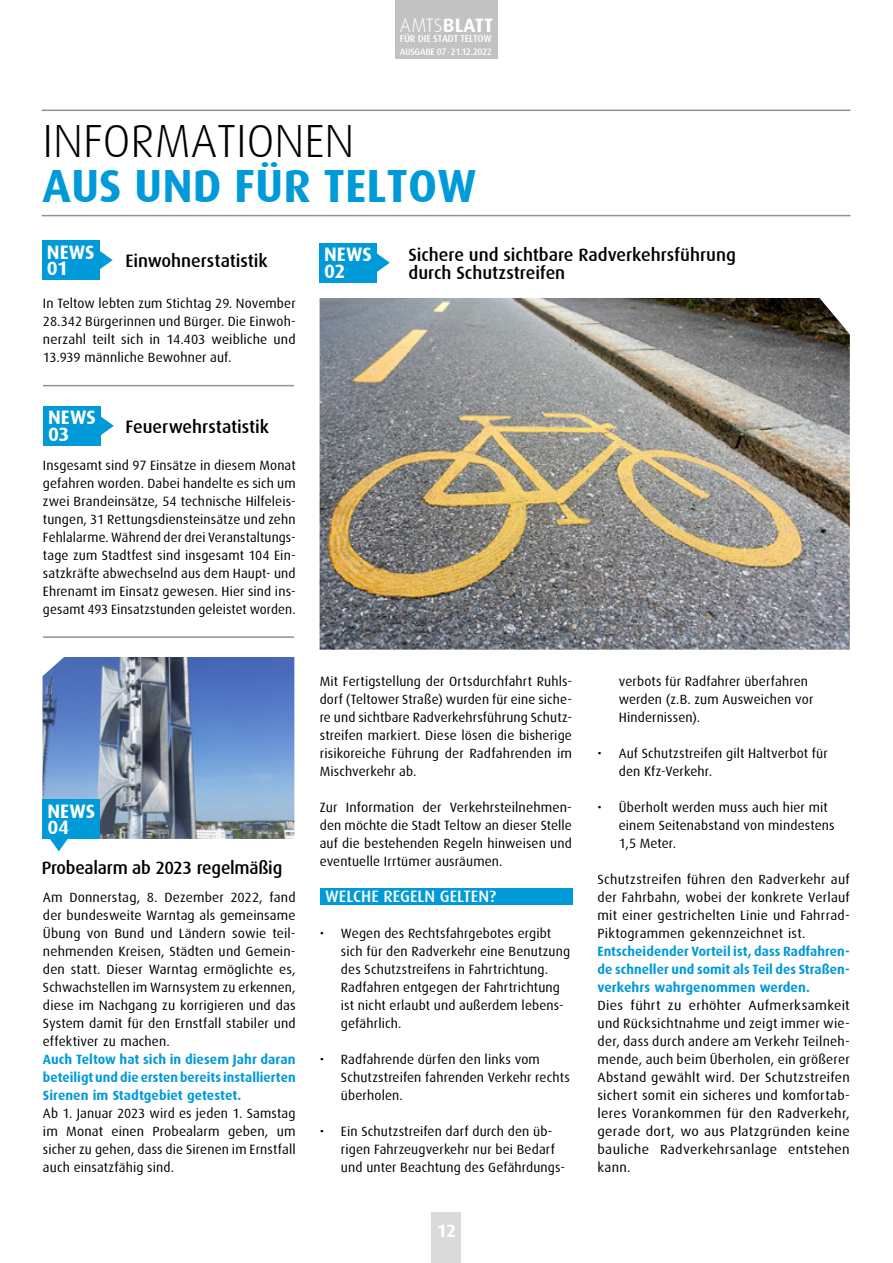
<style>
.page{position:relative;width:893px;height:1263px;background:#fff}
.page>*{position:absolute;margin:0;border:0;box-sizing:border-box;transform-origin:0 0}
.t1{font:700 46.5px "Dax";color:#009ad8}
.t2{font:300 46.5px "Dax";color:#000}
.t3{font:700 19.5px "Dax";letter-spacing:.005em;color:#fff}
.Copytext_Block{font:500 18px/18px "Dax";letter-spacing:-.005em;color:#000}
.t4{font:700 18px "Dax";color:#fff}
.Balken_Beschlüsse{font:500 16.5px "Dax";color:#fff}
.Copytext_Block-2{font:13.5px/18px "Dax";letter-spacing:.01em;color:#000;text-align:justify}
.Copy_Einzug_Block{font:13.5px/18px "Dax";letter-spacing:.01em;color:#000}
.t5{font:500 10.05px "Dax";letter-spacing:-.02em;color:#fff}
.t6{font:500 9.45px "Dax";letter-spacing:-.03em;color:#fff}
.s1{font-weight:300}
.s2{font-weight:700}
.s3{font-weight:700;color:#009ad8}
</style>
<div class="page">
<hr style="left:42px;top:110px;width:808px;height:1px;background:#929292">
<hr style="left:42px;top:215px;width:808px;height:1px;background:#929292">
<img style="left:320px;top:298px;width:530px;height:352px">
<img style="left:43px;top:657px;width:251px;height:182px">
<div style="left:432px;top:1212px;width:29px;height:51px;background:#dadada"></div>
<hr style="left:43px;top:385px;width:251px;height:1px;background:#929292">
<hr style="left:43px;top:636px;width:251px;height:2px;background:#929292">
<div style="left:320px;top:888px;width:253px;height:16px;background:#009ad8"></div>
<div style="left:395px;top:0;width:102px;height:59px;background:#c2c2c2"></div>
<div style="left:43px;top:240px;width:57px;height:40px;background:#009ad8"></div>
<svg style="left:100px;top:251px;width:13px;height:18px"></svg>
<div style="left:44px;top:406px;width:57px;height:40px;background:#009ad8"></div>
<svg style="left:101px;top:416px;width:13px;height:19px"></svg>
<div style="left:320px;top:243px;width:57px;height:40px;background:#009ad8"></div>
<svg style="left:377px;top:253px;width:13px;height:19px"></svg>
<div style="left:43px;top:799px;width:57px;height:40px;background:#009ad8"></div>
<svg style="left:50px;top:839px;width:18px;height:12px"></svg>
<h2 class="t3" style="left:400px;top:14px;width:95px"><span class="s1">AMTS</span>BLATT</h2>
<p class="t5" style="left:400px;top:33px;width:93px">FÜR DIE STADT TELTOW</p>
<p class="t6" style="left:400px;top:46px;width:94px">AUSGABE 07 <span class="s2">˙</span>21.12.2022</p>
<p class="t2" style="left:43px;top:116px;width:314px">INFORMATIONEN</p>
<p class="t1" style="left:43px;top:160px;width:435px">AUS UND FÜR TELTOW</p>
<p class="t3" style="left:47px;top:241px;width:49px">NEWS</p>
<p class="t3" style="left:47px;top:257px;width:23px">01</p>
<p class="Copytext_Block" style="left:125px;top:252px;width:144px">Einwohnerstatistik</p>
<p class="Copytext_Block-2" style="left:43px;top:294px;width:254px">In Teltow lebten zum Stichtag 29. November 28.342 Bürgerinnen und Bürger. Die Einwoh&shy;nerzahl teilt sich in 14.403 weibliche und 13.939 männliche Bewohner auf.</p>
<p class="t3" style="left:48px;top:407px;width:49px">NEWS</p>
<p class="t3" style="left:48px;top:423px;width:23px">03</p>
<p class="Copytext_Block" style="left:125px;top:418px;width:145px">Feuerwehrstatistik</p>
<p class="Copytext_Block-2" style="left:43px;top:456px;width:254px">Insgesamt sind 97 Einsätze in diesem Monat gefahren worden. Dabei handelte es sich um zwei Brandeinsätze, 54 technische Hilfeleis&shy;tungen, 31 Rettungsdiensteinsätze und zehn Fehlalarme. Während der drei Veranstaltungs&shy;tage zum Stadtfest sind insgesamt 104 Ein&shy;satzkräfte abwechselnd aus dem Haupt- und Ehrenamt im Einsatz gewesen. Hier sind ins&shy;gesamt 493 Einsatzstunden geleistet worden.</p>
<p class="t3" style="left:47px;top:800px;width:49px">NEWS</p>
<p class="t3" style="left:47px;top:816px;width:23px">04</p>
<p class="Copytext_Block" style="left:42px;top:859px;width:242px">Probealarm ab 2023 regelmäßig</p>
<p class="Copytext_Block-2" style="left:43px;top:888px;width:254px;text-align:left">Am Donnerstag, 8. Dezember 2022, fand der bundesweite Warntag als gemeinsame Übung von Bund und Ländern sowie teil&shy;nehmenden Kreisen, Städten und Gemein&shy;den statt. Dieser Warntag ermöglichte es, Schwachstellen im Warnsystem zu erkennen, diese im Nachgang zu korrigieren und das System damit für den Ernstfall stabiler und effektiver zu machen.<br><span class="s3">Auch Teltow hat sich in diesem Jahr daran beteiligt und die ersten bereits installierten Sirenen im Stadtgebiet getestet.<br></span>Ab 1. Januar 2023 wird es jeden 1. Samstag im Monat einen Probealarm geben, um sicher zu gehen, dass die Sirenen im Ernstfall auch einsatzfähig sind.</p>
<p class="t3" style="left:324px;top:244px;width:49px">NEWS</p>
<p class="t3" style="left:324px;top:260px;width:23px">02</p>
<p class="Copytext_Block" style="left:408px;top:246px;width:329px">Sichere und sichtbare Radverkehrsführung durch Schutzstreifen</p>
<p class="Copytext_Block-2" style="left:320px;top:672px;width:254px">Mit Fertigstellung der Ortsdurchfahrt Ruhls&shy;dorf (Teltower Straße) wurden für eine siche&shy;re und sichtbare Radverkehrsführung Schutz&shy;streifen markiert. Diese lösen die bisherige risikoreiche Führung der Radfahrenden im Mischverkehr ab.</p>
<p class="Copytext_Block-2" style="left:320px;top:798px;width:254px">Zur Information der Verkehrsteilnehmen&shy;den möchte die Stadt Teltow an dieser Stelle auf die bestehenden Regeln hinweisen und eventuelle Irrtümer ausräumen.</p>
<p class="Balken_Beschlüsse" style="left:325px;top:887px;width:172px">WELCHE REGELN GELTEN?</p>
<p class="Copy_Einzug_Block" style="left:341px;top:924px;width:231px;text-indent:-21px">• Wegen des Rechtsfahrgebotes ergibt sich für den Radverkehr eine Benutzung des Schutzstreifens in Fahrtrichtung.<br>Radfahren entgegen der Fahrtrichtung ist nicht erlaubt und außerdem lebens&shy;gefährlich.</p>
<p class="Copy_Einzug_Block" style="left:341px;top:1050px;width:230px;text-indent:-21px">• Radfahrende dürfen den links vom<br>Schutzstreifen fahrenden Verkehr rechts überholen.</p>
<p class="Copy_Einzug_Block" style="left:341px;top:1122px;width:226px;text-indent:-21px">• Ein Schutzstreifen darf durch den üb&shy;rigen Fahrzeugverkehr nur bei Bedarf und unter Beachtung des Gefährdungs-</p>
<p class="t4" style="left:437px;top:1220px;width:21px">12</p>
<p class="Copy_Einzug_Block" style="left:619px;top:672px;width:196px">verbots für Radfahrer überfahren werden (z.B. zum Ausweichen vor<br>Hindernissen).</p>
<p class="Copy_Einzug_Block" style="left:619px;top:744px;width:211px;text-indent:-21px">• Auf Schutzstreifen gilt Haltverbot für den Kfz-Verkehr.</p>
<p class="Copy_Einzug_Block" style="left:619px;top:798px;width:217px;text-indent:-21px">• Überholt werden muss auch hier mit einem Seitenabstand von mindestens<br>1,5 Meter.</p>
<p class="Copytext_Block-2" style="left:597px;top:870px;width:254px;text-align:left">Schutzstreifen führen den Radverkehr auf der Fahrbahn, wobei der konkrete Verlauf mit einer gestrichelten Linie und Fahrrad-Piktogrammen gekennzeichnet ist.<br><span class="s3">Entscheidender Vorteil ist, dass Radfahren&shy;de schneller und somit als Teil des Straßen&shy;verkehrs wahrgenommen werden.<br></span>Dies führt zu erhöhter Aufmerksamkeit und Rücksichtnahme und zeigt immer wie&shy;der, dass durch andere am Verkehr Teilneh&shy;mende, auch beim Überholen, ein größerer Abstand gewählt wird. Der Schutzstreifen sichert somit ein sicheres und komfortab&shy;leres Vorankommen für den Radverkehr, gerade dort, wo aus Platzgründen keine bauliche Radverkehrsanlage entstehen kann.</p>
</div>
